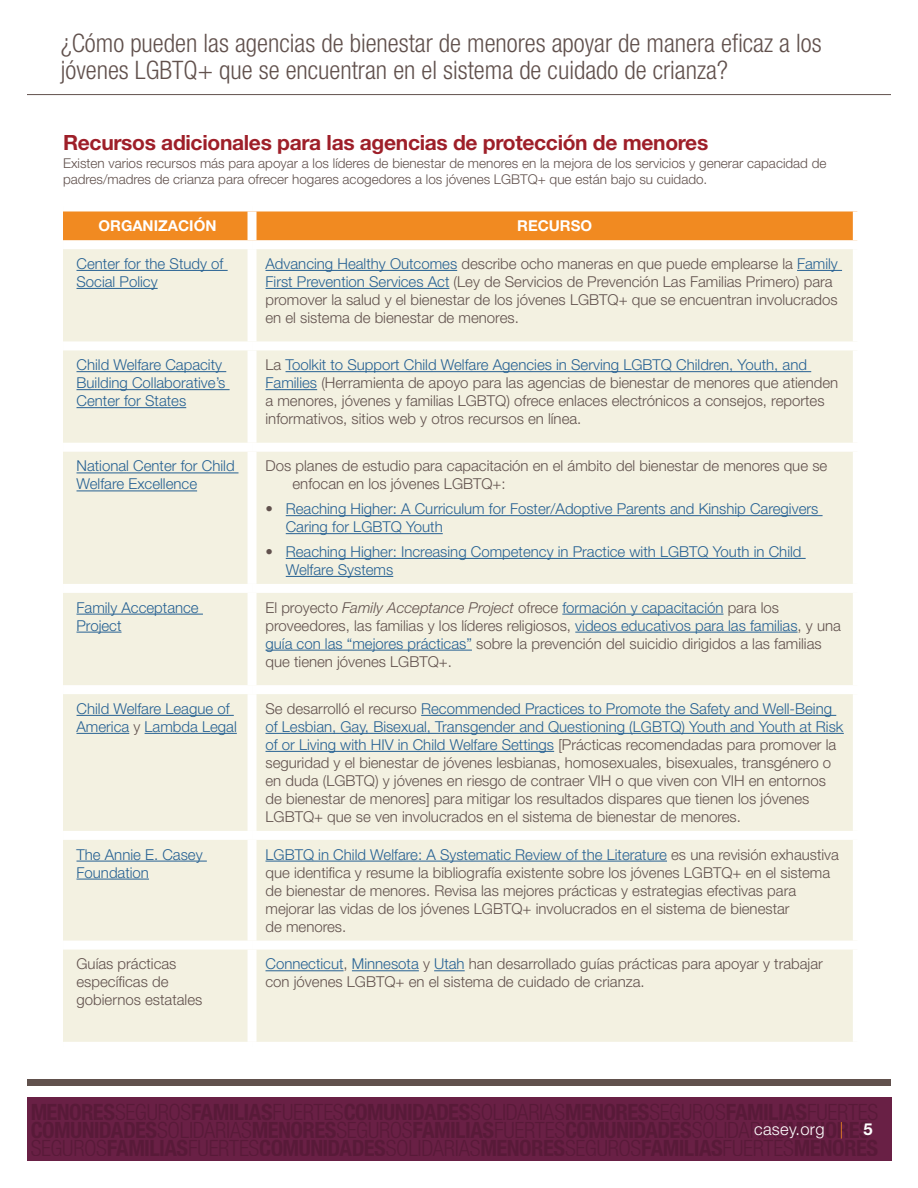
<style>
.page{position:relative;width:918px;height:1188px;background:#fff}
.page>*{position:absolute;margin:0;border:0;box-sizing:border-box;transform-origin:0 0}
.t1{font:300 condensed 25.5px/27px "Helvetica Neue LT Std";color:#61514d}
.Head_2{font:700 21px "Helvetica Neue LT Std";letter-spacing:-.015em;color:#9e1f29}
.t2{font:300 16.5px "Helvetica Neue LT Std";letter-spacing:.02em;color:#fff}
.table_body{font:300 15px/18px "Helvetica Neue LT Std";color:#61514d}
.table_body-2{font:300 15px/18px "Helvetica Neue LT Std";color:#266193}
.table_head{font:700 15px "Helvetica Neue LT Std";color:#fff}
.body{font:300 13.5px/16.5px "Helvetica Neue LT Std";color:#61514d}
.s1{color:#266193}
.s2{color:#61514d}
.s3{font-style:italic}
.s4{color:#f18a21}
.s5{font-weight:700}
</style>
<div class="page">
<div style="left:27px;top:1098px;width:864px;height:63px;background:#692045"></div>
<div style="left:27px;top:1079px;width:864px;height:7px;background:#61514d"></div>
<hr style="left:27px;top:94px;width:864px;height:1px;background:#61514d">
<div style="left:63px;top:211px;width:790px;height:29px;background:#f18a21"></div>
<div style="left:63px;top:249px;width:790px;height:793px;background:#f3f1e1"></div>
<div style="left:248px;top:249px;width:9px;height:92px;background:#fff"></div>
<div style="left:63px;top:341px;width:189px;height:9px;background:#fff"></div>
<div style="left:252px;top:341px;width:610px;height:9px;background:#fff"></div>
<div style="left:248px;top:350px;width:9px;height:93px;background:#fff"></div>
<div style="left:63px;top:443px;width:189px;height:9px;background:#fff"></div>
<div style="left:252px;top:443px;width:610px;height:9px;background:#fff"></div>
<div style="left:248px;top:452px;width:9px;height:132px;background:#fff"></div>
<div style="left:63px;top:584px;width:189px;height:9px;background:#fff"></div>
<div style="left:252px;top:584px;width:610px;height:9px;background:#fff"></div>
<div style="left:248px;top:593px;width:9px;height:92px;background:#fff"></div>
<div style="left:63px;top:685px;width:189px;height:9px;background:#fff"></div>
<div style="left:252px;top:685px;width:610px;height:9px;background:#fff"></div>
<div style="left:248px;top:694px;width:9px;height:137px;background:#fff"></div>
<div style="left:63px;top:831px;width:189px;height:9px;background:#fff"></div>
<div style="left:252px;top:831px;width:610px;height:9px;background:#fff"></div>
<div style="left:248px;top:840px;width:9px;height:101px;background:#fff"></div>
<div style="left:63px;top:941px;width:189px;height:9px;background:#fff"></div>
<div style="left:252px;top:941px;width:610px;height:9px;background:#fff"></div>
<div style="left:248px;top:950px;width:9px;height:92px;background:#fff"></div>
<div style="left:248px;top:211px;width:9px;height:29px;background:#fff"></div>
<hr style="left:77px;top:270px;width:151px;height:1px;background:#266193">
<hr style="left:77px;top:288px;width:81px;height:1px;background:#266193">
<hr style="left:266px;top:270px;width:191px;height:1px;background:#266193">
<hr style="left:797px;top:270px;width:45px;height:1px;background:#266193">
<hr style="left:266px;top:288px;width:183px;height:1px;background:#266193">
<hr style="left:77px;top:371px;width:149px;height:1px;background:#266193">
<hr style="left:77px;top:389px;width:153px;height:1px;background:#266193">
<hr style="left:77px;top:407px;width:109px;height:1px;background:#266193">
<hr style="left:286px;top:371px;width:525px;height:1px;background:#266193">
<hr style="left:266px;top:389px;width:51px;height:1px;background:#266193">
<hr style="left:77px;top:473px;width:162px;height:1px;background:#266193">
<hr style="left:77px;top:491px;width:120px;height:1px;background:#266193">
<hr style="left:286px;top:515px;width:537px;height:1px;background:#266193">
<hr style="left:286px;top:533px;width:157px;height:1px;background:#266193">
<hr style="left:286px;top:558px;width:520px;height:1px;background:#266193">
<hr style="left:286px;top:576px;width:107px;height:1px;background:#266193">
<hr style="left:77px;top:614px;width:126px;height:1px;background:#266193">
<hr style="left:77px;top:632px;width:45px;height:1px;background:#266193">
<hr style="left:562px;top:614px;width:162px;height:1px;background:#266193">
<hr style="left:575px;top:632px;width:223px;height:1px;background:#266193">
<hr style="left:266px;top:650px;width:206px;height:1px;background:#266193">
<hr style="left:77px;top:715px;width:157px;height:1px;background:#266193">
<hr style="left:77px;top:733px;width:52px;height:1px;background:#266193">
<hr style="left:145px;top:733px;width:92px;height:1px;background:#266193">
<hr style="left:421px;top:715px;width:415px;height:1px;background:#266193">
<hr style="left:266px;top:733px;width:578px;height:1px;background:#266193">
<hr style="left:266px;top:751px;width:288px;height:1px;background:#266193">
<hr style="left:77px;top:861px;width:130px;height:1px;background:#266193">
<hr style="left:77px;top:879px;width:72px;height:1px;background:#266193">
<hr style="left:266px;top:861px;width:401px;height:1px;background:#266193">
<hr style="left:266px;top:970px;width:78px;height:1px;background:#266193">
<hr style="left:352px;top:970px;width:67px;height:1px;background:#266193">
<hr style="left:434px;top:970px;width:31px;height:1px;background:#266193">
<h1 class="t1" style="left:61px;top:30px;width:762px">¿Cómo pueden las agencias de bienestar de menores apoyar de manera eficaz a los jóvenes LGBTQ+ que se encuentran en el sistema de cuidado de crianza?</h1>
<p class="Head_2" style="left:63px;top:130px;width:647px">Recursos adicionales para las agencias de protección de menores</p>
<p class="body" style="left:63px;top:155px;width:765px">Existen varios recursos más para apoyar a los líderes de bienestar de menores en la mejora de los servicios y generar capacidad de padres/madres de crianza para ofrecer hogares acogedores a los jóvenes LGBTQ+ que están bajo su cuidado.</p>
<p class="table_head" style="left:99px;top:217px;width:120px">ORGANIZACIÓN</p>
<p class="table_head" style="left:517px;top:217px;width:77px">RECURSO</p>
<p class="table_body-2" style="left:77px;top:254px;width:148px">Center for the Study of<br>Social Policy</p>
<p class="table_body" style="left:266px;top:254px;width:574px"><span class="s1">Advancing Healthy Outcomes</span> describe ocho maneras en que puede emplearse la <span class="s1">Family First Prevention Services Act</span> (Ley de Servicios de Prevención Las Familias Primero) para promover la salud y el bienestar de los jóvenes LGBTQ+ que se encuentran involucrados en el sistema de bienestar de menores.</p>
<p class="table_body-2" style="left:77px;top:356px;width:150px">Child Welfare Capacity<br>Building Collaborative’s<br>Center for States</p>
<p class="table_body" style="left:266px;top:356px;width:574px">La <span class="s1">Toolkit to Support Child Welfare Agencies in Serving LGBTQ Children, Youth, and Families</span> (Herramienta de apoyo para las agencias de bienestar de menores que atienden a menores, jóvenes y familias LGBTQ) ofrece enlaces electrónicos a consejos, reportes informativos, sitios web y otros recursos en línea.</p>
<p class="table_body-2" style="left:77px;top:457px;width:160px">National Center for Child<br>Welfare Excellence</p>
<p class="table_body" style="left:293px;top:457px;width:536px;text-indent:-27px">Dos planes de estudio para capacitación en el ámbito del bienestar de menores que se enfocan en los jóvenes LGBTQ+:</p>
<p class="table_body-2" style="left:286px;top:500px;width:534px;text-indent:-20px"><span class="s2">•</span> Reaching Higher: A Curriculum for Foster/Adoptive Parents and Kinship Caregivers<br>Caring for LGBTQ Youth</p>
<p class="table_body-2" style="left:286px;top:542px;width:517px;text-indent:-20px"><span class="s2">•</span> Reaching Higher: Increasing Competency in Practice with LGBTQ Youth in Child<br>Welfare Systems</p>
<p class="table_body-2" style="left:77px;top:598px;width:124px">Family Acceptance<br>Project</p>
<p class="table_body" style="left:266px;top:598px;width:577px">El proyecto <span class="s3">Family Acceptance Project</span> ofrece <span class="s1">formación y capacitación</span> para los proveedores, las familias y los líderes religiosos, <span class="s1">videos educativos para las familias</span>, y una <span class="s1">guía con las “mejores prácticas”</span> sobre la prevención del suicidio dirigidos a las familias que tienen jóvenes LGBTQ+.</p>
<p class="table_body-2" style="left:77px;top:699px;width:162px">Child Welfare League of<br>America <span class="s2">y</span> Lambda Legal</p>
<p class="table_body" style="left:266px;top:699px;width:579px">Se desarrolló el recurso <span class="s1">Recommended Practices to Promote the Safety and Well-Being of Lesbian, Gay, Bisexual, Transgender and Questioning (LGBTQ) Youth and Youth at Risk of or Living with HIV in Child Welfare Settings</span> [Prácticas recomendadas para promover la seguridad y el bienestar de jóvenes lesbianas, homosexuales, bisexuales, transgénero o en duda (LGBTQ) y jóvenes en riesgo de contraer VIH o que viven con VIH en entornos de bienestar de menores] para mitigar los resultados dispares que tienen los jóvenes LGBTQ+ que se ven involucrados en el sistema de bienestar de menores.</p>
<p class="table_body-2" style="left:77px;top:845px;width:128px">The Annie E. Casey<br>Foundation</p>
<p class="table_body" style="left:266px;top:845px;width:575px"><span class="s1">LGBTQ in Child Welfare: A Systematic Review of the Literature</span> es una revisión exhaustiva que identifica y resume la bibliografía existente sobre los jóvenes LGBTQ+ en el sistema de bienestar de menores. Revisa las mejores prácticas y estrategias efectivas para mejorar las vidas de los jóvenes LGBTQ+ involucrados en el sistema de bienestar<br>de menores.</p>
<p class="table_body" style="left:77px;top:955px;width:127px">Guías prácticas específicas de gobiernos estatales</p>
<p class="table_body" style="left:266px;top:955px;width:559px"><span class="s1">Connecticut</span>, <span class="s1">Minnesota</span> y <span class="s1">Utah</span> han desarrollado guías prácticas para apoyar y trabajar con jóvenes LGBTQ+ en el sistema de cuidado de crianza.</p>
<p class="t2" style="left:754px;top:1119px;width:120px">casey.org <span class="s4">|</span> <span class="s5">5</span></p>
</div>
